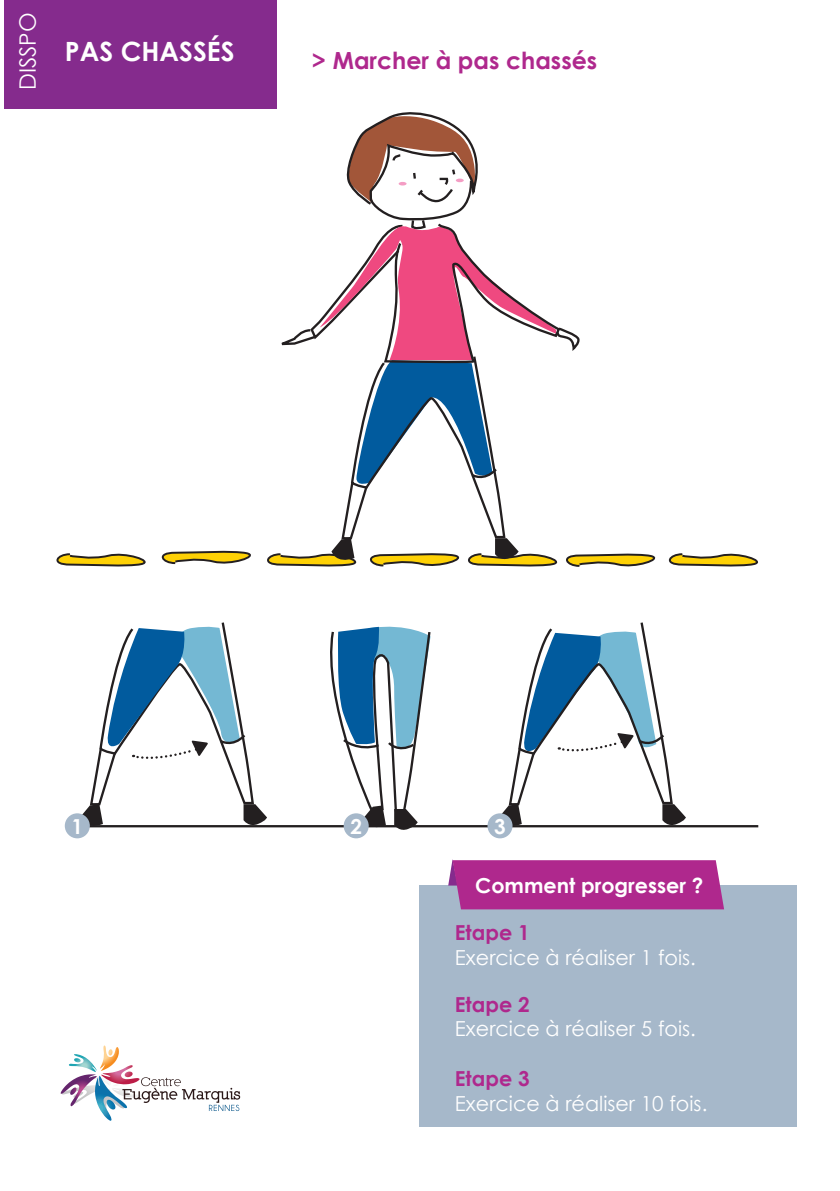
<style>
.page{position:relative;width:840px;height:1191px;background:#fff}
.page>*{position:absolute;margin:0;border:0;box-sizing:border-box;transform-origin:0 0}
.t1{font:700 26.6px "Century Gothic";color:#fff}
.t2{font:700 23.6px "Century Gothic";color:#af288d}
.t3{font:22.6px "Century Gothic";color:#fff}
.t4{font:20.6px "Century Gothic";color:#fff}
.t5{font:700 20.6px "Century Gothic";color:#fff}
.t6{font:700 20.6px "Century Gothic";color:#af288d}
</style>
<div class="page">
<svg style="left:61px;top:1045px;width:179px;height:76px"></svg>
<div style="left:419px;top:885px;width:376px;height:241px;background:#a6b8ca"></div>
<div style="left:5px;top:0;width:272px;height:108px;background:#852b8d"></div>
<svg style="left:502px;top:622px;width:183px;height:208px"></svg>
<svg style="left:48px;top:108px;width:710px;height:459px"></svg>
<hr style="left:85px;top:825px;width:672px;height:2px;background:#231f20">
<div style="left:65px;top:813px;width:25px;height:25px;background:#a6b8ca;border-radius:50%"></div>
<div style="left:343px;top:813px;width:25px;height:25px;background:#a6b8ca;border-radius:50%"></div>
<div style="left:487px;top:813px;width:25px;height:25px;background:#a6b8ca;border-radius:50%"></div>
<svg style="left:80px;top:622px;width:187px;height:208px"></svg>
<svg style="left:321px;top:626px;width:110px;height:206px"></svg>
<svg style="left:448px;top:859px;width:275px;height:50px;background:#b13392"></svg>
<p class="t3" style="left:12px;top:90px;width:79px;rotate:-90deg">DISSPO</p>
<p class="t1" style="left:65px;top:31px;width:171px">PAS CHASSÉS</p>
<p class="t2" style="left:312px;top:42px;width:287px">&gt; Marcher à pas chassés</p>
<p class="t5" style="left:71px;top:810px;width:13px">1</p>
<p class="t5" style="left:350px;top:810px;width:13px">2</p>
<p class="t5" style="left:494px;top:810px;width:13px">3</p>
<p class="t5" style="left:475px;top:869px;width:229px">Comment progresser ?</p>
<p class="t6" style="left:454px;top:917px;width:76px">Etape 1</p>
<p class="t4" style="left:454px;top:943px;width:242px">Exercice à réaliser 1 fois.</p>
<p class="t6" style="left:454px;top:988px;width:76px">Etape 2</p>
<p class="t4" style="left:454px;top:1014px;width:242px">Exercice à réaliser 5 fois.</p>
<p class="t6" style="left:454px;top:1062px;width:76px">Etape 3</p>
<p class="t4" style="left:454px;top:1088px;width:254px">Exercice à réaliser 10 fois.</p>
</div>
